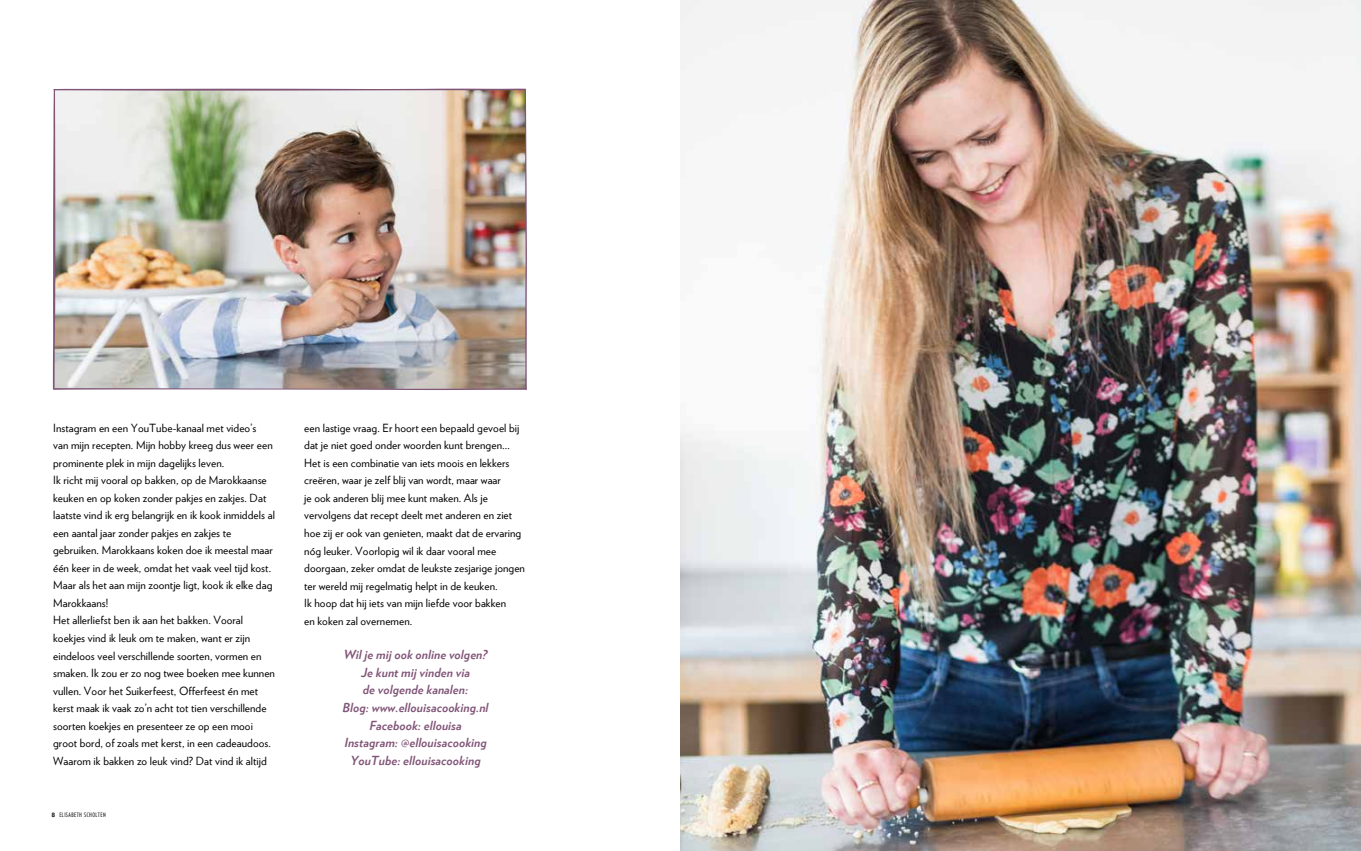
<style>
.page{position:relative;width:1361px;height:851px;background:#fff}
.page>*{position:absolute;margin:0;border:0;box-sizing:border-box;transform-origin:0 0}
.t1{font:italic 700 12.5px/17.5px "Verlag";letter-spacing:.005em;color:#815578;text-align:center}
.t2{font:11.25px/17.5px "Verlag";letter-spacing:.005em;color:#000}
.t3{font:6.12px "Verlag Compressed";letter-spacing:.07em;color:#000}
.s1{font-family:"Verlag";font-weight:700;font-size:7.5px}
</style>
<div class="page">
<img style="left:680px;top:0;width:681px;height:850px">
<img style="left:53px;top:89px;width:474px;height:301px">
<p class="t2" style="left:53px;top:418px;width:223px">Instagram en een YouTube-kanaal met video’s<br>van mijn recepten. Mijn hobby kreeg dus weer een prominente plek in mijn dagelijks leven.<br>Ik richt mij vooral op bakken, op de Marokkaanse keuken en op koken zonder pakjes en zakjes. Dat laatste vind ik erg belangrijk en ik kook inmiddels al een aantal jaar zonder pakjes en zakjes te gebruiken. Marokkaans koken doe ik meestal maar één keer in de week, omdat het vaak veel tijd kost.<br>Maar als het aan mijn zoontje ligt, kook ik elke dag Marokkaans!<br>Het allerliefst ben ik aan het bakken. Vooral koekjes vind ik leuk om te maken, want er zijn eindeloos veel verschillende soorten, vormen en smaken. Ik zou er zo nog twee boeken mee kunnen vullen. Voor het Suikerfeest, Offerfeest én met kerst maak ik vaak zo’n acht tot tien verschillende soorten koekjes en presenteer ze op een mooi groot bord, of zoals met kerst, in een cadeaudoos.<br>Waarom ik bakken zo leuk vind? Dat vind ik altijd</p>
<p class="t2" style="left:304px;top:418px;width:222px">een lastige vraag. Er hoort een bepaald gevoel bij dat je niet goed onder woorden kunt brengen… Het is een combinatie van iets moois en lekkers creëren, waar je zelf blij van wordt, maar waar<br>je ook anderen blij mee kunt maken. Als je vervolgens dat recept deelt met anderen en ziet hoe zij er ook van genieten, maakt dat de ervaring nóg leuker. Voorlopig wil ik daar vooral mee doorgaan, zeker omdat de leukste zesjarige jongen ter wereld mij regelmatig helpt in de keuken.<br>Ik hoop dat hij iets van mijn liefde voor bakken<br>en koken zal overnemen.</p>
<p class="t1" style="left:343px;top:645px;width:147px">Wil je mij ook online volgen?<br>Je kunt mij vinden via<br>de volgende kanalen:<br>Blog: www.ellouisacooking.nl<br>Facebook: ellouisa<br>Instagram: @ellouisacooking<br>YouTube: ellouisacooking</p>
<p class="t3" style="left:51px;top:810px;width:56px"><span class="s1">8</span> ELISABETH SCHOLTEN</p>
</div>
